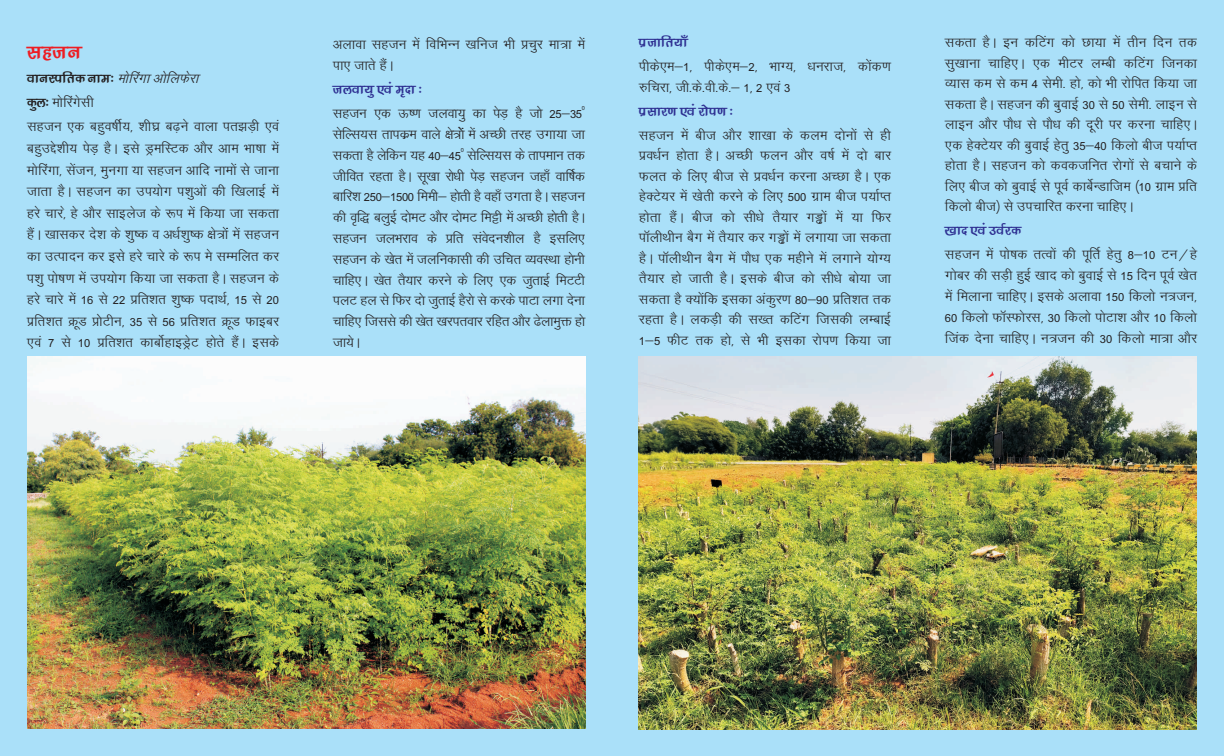
<style>
.page{position:relative;width:1224px;height:756px;background:#fff}
.page>*{position:absolute;margin:0;border:0;box-sizing:border-box;transform-origin:0 0}
.t1{font:24px "Kruti Dev 240";color:#ee1d23}
.t2{font:16px/20.5px "Kruti Dev 010";color:#231f20;text-align:justify}
.t3{font:16px/20.8px "Kruti Dev 010";letter-spacing:-.02em;color:#231f20}
.t4{font:16px "Kruti Dev 240";color:#2e3092}
.t5{font:8px "Kruti Dev 010";color:#231f20}
.s1{font-family:"Kruti Dev 240"}
.s2{font-style:italic}
</style>
<div class="page">
<div style="left:306px;top:0;width:306px;height:756px;background:#aae0f9"></div>
<div style="left:918px;top:0;width:306px;height:756px;background:#aae0f9"></div>
<div style="left:0;top:0;width:306px;height:756px;background:#aae0f9"></div>
<div style="left:612px;top:0;width:306px;height:756px;background:#aae0f9"></div>
<img style="left:27px;top:357px;width:558px;height:372px">
<img style="left:639px;top:357px;width:558px;height:372px">
<h1 class="t1" style="left:27px;top:40px;width:56px">lgtu</h1>
<p class="t2" style="left:27px;top:67px;width:253px;line-height:24px;text-align:left"><span class="s1">okuLifrd uke%</span> <span class="s2">eksfjaxk vksfyQsjk<br></span><span class="s1">dqy%</span> eksfjaxslh<br>lgtu ,d cgqo"khZ;] 'kh?kz c&lt;+us okyk ir&gt;M+h ,oa</p>
<p class="t2" style="left:27px;top:137px;width:254px;line-height:21.6px">cgqmís”kh; isM+ gSA bls MªefLVd vkSj vke Hkk"kk esa eksfjaxk] lsatu] equxk ;k lgtu vkfn ukeksa ls tkuk tkrk gSA lgtu dk mi;ksx i'kqvksa dh f[kykbZ esa gjs pkj]s gs vkSj lkbyst ds :i esa fd;k tk ldrk gSaA [kkldj ns'k ds 'kq"d o v/kZ'kq"d {ks=ksa esa lgtu dk mRiknu dj bls gjs pkjs ds :i es lEefyr dj i'kq iks"k.k esa mi;ksx fd;k tk ldrk gSA lgtu ds gjs pkjs esa 16 ls 22 izfr'kr 'kq"d inkFkZ] 15 ls 20 izfr'kr ØwM Á®Vhu] 35 ls 56 izfr'kr ØwM Qkbcj ,oa 7 ls 10 izfr'kr dkcksZgkbMªsV gksrs gSaA blds</p>
<p class="t2" style="left:333px;top:33px;width:253px;line-height:21.6px">vykok lgtu esa fofHkUu [kfut Hkh çpqj ek=k esa ik, tkrs gSaA</p>
<p class="t5" style="left:582px;top:104px;width:5px">0</p>
<p class="t4" style="left:333px;top:81px;width:91px">tyok;q ,oa e`nk %</p>
<p class="t3" style="left:333px;top:103px;width:253px">lgtu ,d Å".k tyok;q dk iMs + gS tks 25&amp;35 lfs Yl;l rkidez okys {k=s kas eas vPNh rjg mxk;k tk</p>
<p class="t5" style="left:461px;top:145px;width:5px">0</p>
<p class="t2" style="left:333px;top:145px;width:254px;line-height:20.8px">ldrk gS yfs du ;g 40&amp;45 lfs Yl;l ds rkieku rd thfor jgrk gAS l[w kk jk/s kh iMs + lgtu tgk¡ okf"kdZ ckfj'k 250&amp;1500 feeh&amp; gkrs h gS ogk¡ mxrk gAS lgtu dh of` ) cybq Z nkes V vkjS nkes V feêh eas vPNh gkrs h gAS lgtu tyHkjko ds çfr loa ns u'khy gS blfy, lgtu ds [krs eas tyfudklh dh mfpr O;oLFkk gkus h pkfg,A [krs r;S kj djus ds fy, ,d trq kbZ feVVh iyV gy ls fQj nks trq kbZ gjS ks ls djds ikVk yxk nus k pkfg, ftlls dh [krs [kjirokj jfgr vkjS &lt;ys keäq gks tk;As</p>
<p class="t4" style="left:639px;top:35px;width:50px">iztkfr;k¡</p>
<p class="t2" style="left:639px;top:56px;width:254px">ihds,e&amp;1] ihds,e&amp;2] HkkX;] /kujkt] dksad.k #fpjk] th-ds-oh-ds-&amp; 1] 2 ,oa 3</p>
<p class="t2" style="left:639px;top:125px;width:254px">lgtu esa cht vkSj 'kk[kk ds dye nksuksa ls gh izo/kZu gksrk gSA vPNh Qyu vkSj o"kZ esa nks ckj Qyr ds fy, cht ls izo/kZu djuk vPNk gSA ,d gsDVs;j esa [ksrh djus ds fy, 500 xzke cht i;kZIr gksrk gSaA cht dks lh/ks rS;kj xïksa esa ;k fQj i‚yhFkhu cSx esa rS;kj dj xïksa esa yxk;k tk ldrk gSA i‚yhFkhu cSx esa ikS/k ,d eghus esa yxkus ;ksX; rS;kj gks tkrh gSA blds cht dks lh/ks cks;k tk ldrk gS D;ksafd bldk vadqj.k 80&amp;90 izfr'kr rd jgrk gSA ydM+h dh l[r dfVax ftldh yEckbZ 1&amp;5 QhV rd gks] ls Hkh bldk jksi.k fd;k tk</p>
<p class="t4" style="left:639px;top:103px;width:96px">izlkj.k ,oa jksi.k %</p>
<p class="t2" style="left:945px;top:32px;width:254px">ldrk gSA bu dfVax dks Nk;k esa rhu fnu rd lq[kkuk pkfg,A ,d ehVj yEch dfVax ftudk O;kl de ls de 4 lseh- gks] dks Hkh jksfir fd;k tk ldrk gSA lgtu dh cqokbZ 30 ls 50 lseh- ykbu ls ykbu vkSj ikS/k ls ikS/k dh nwjh ij djuk pkfg,A ,d gsDVs;j dh cqokbZ gsrq 35&amp;40 fdyks cht i;kZIr gksrk gSA lgtu dks dodtfur jksxksa ls cpkus ds fy, cht dks cqokbZ ls iwoZ dkcsZUMkfte ¼10 xzke çfr fdyks cht½ ls mipkfjr djuk pkfg,A</p>
<p class="t2" style="left:945px;top:244px;width:254px;line-height:20.8px">lgtu esa iks"kd rRoksa dh iwfrZ gsrq 8&amp;10 Vu@gs xkscj dh lM+h gqbZ [kkn dks cqokbZ ls 15 fnu iwoZ [ksr esa feykuk pkfg,A blds vykok 150 fdyks u=tu] 60 fdyks Q‚LQksjl] 30 fdyks iksVk'k vkSj 10 fdyks ftad nsuk pkfg,A u=tu dh 30 fdyks ek=k vkSj</p>
<p class="t4" style="left:945px;top:223px;width:78px">[kkn ,oa moZjd</p>
</div>
